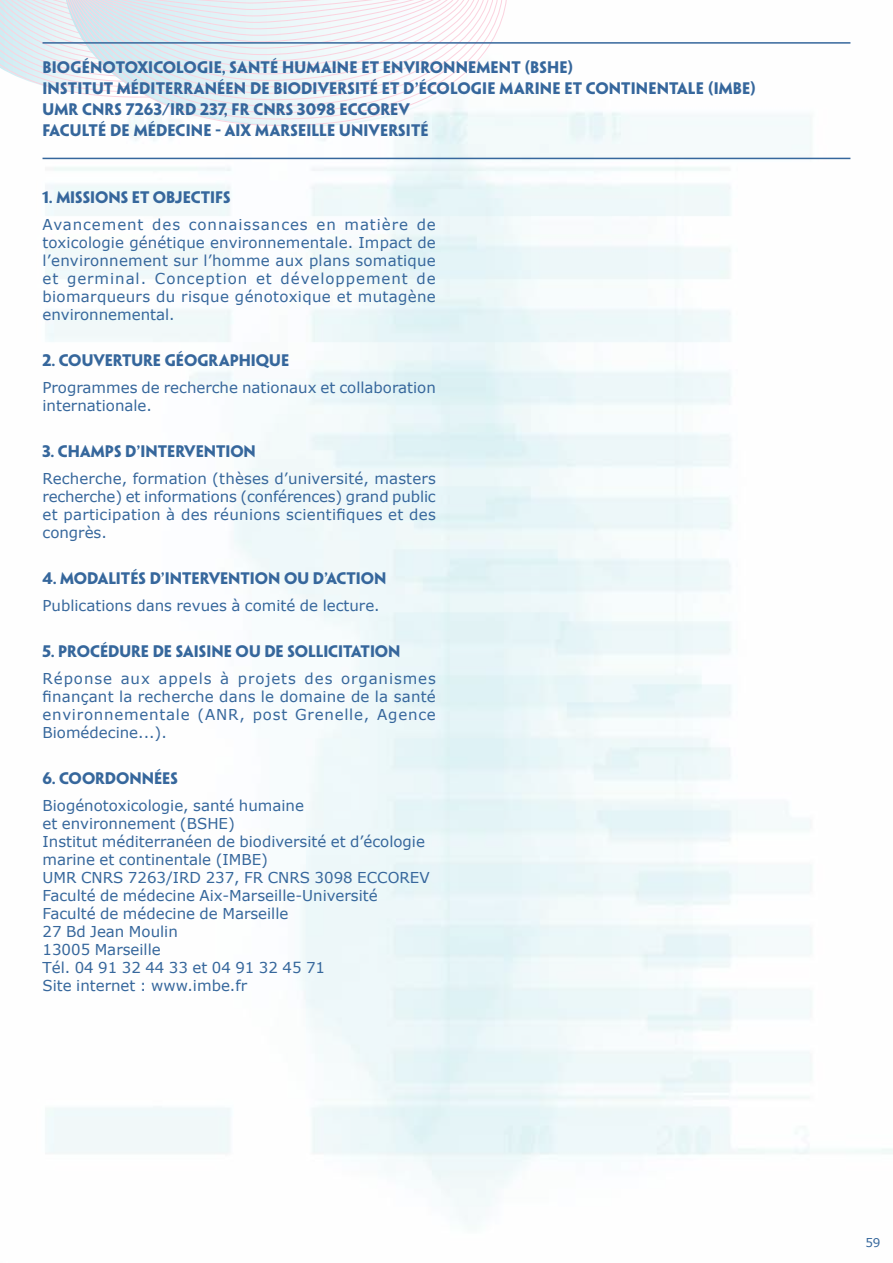
<style>
.page{position:relative;width:893px;height:1263px;background:#fff}
.page>*{position:absolute;margin:0;border:0;box-sizing:border-box;transform-origin:0 0}
.t1{font:15px/18px "Verdana";color:#36679c;text-align:justify}
.t2{font:700 15px/21px "Penumbra Sans Std";letter-spacing:.01em;color:#36679c}
.t3{font:12px "Verdana";color:#36679c}
</style>
<div class="page">
<svg style="left:0;top:0;width:64px;height:91px;background:#e4ecf2"></svg>
<svg style="left:126px;top:127px;width:380px;height:8px"></svg>
<svg style="left:65px;top:0;width:442px;height:127px"></svg>
<hr style="left:43px;top:42px;width:807px;height:2px;background:#36679c">
<hr style="left:43px;top:158px;width:807px;height:1px;background:#36679c">
<p class="t2" style="left:43px;top:57px;width:715px">BIOGÉNOTOXICOLOGIE, SANTÉ HUMAINE ET ENVIRONNEMENT (BSHE)<br>INSTITUT MÉDITERRANÉEN DE BIODIVERSITÉ ET D’ÉCOLOGIE MARINE ET CONTINENTALE (IMBE)<br>UMR CNRS 7263/IRD 237, FR CNRS 3098 ECCOREV<br>FACULTÉ DE MÉDECINE - AIX MARSEILLE UNIVERSITÉ</p>
<p class="t2" style="left:43px;top:187px;width:190px">1. MISSIONS ET OBJECTIFS</p>
<p class="t1" style="left:43px;top:215px;width:395px">Avancement des connaissances en matière de toxicologie génétique environnementale. Impact de l’environnement sur l’homme aux plans somatique et germinal. Conception et développement de biomarqueurs du risque génotoxique et mutagène environnemental.</p>
<p class="t2" style="left:43px;top:350px;width:248px">2. COUVERTURE GÉOGRAPHIQUE</p>
<p class="t1" style="left:43px;top:378px;width:395px">Programmes de recherche nationaux et collaboration internationale.</p>
<p class="t2" style="left:43px;top:441px;width:215px">3. CHAMPS D’INTERVENTION</p>
<p class="t1" style="left:43px;top:469px;width:395px">Recherche, formation (thèses d’université, masters recherche) et informations (conférences) grand public et participation à des réunions scientifiques et des congrès.</p>
<p class="t2" style="left:43px;top:568px;width:345px">4. MODALITÉS D’INTERVENTION OU D’ACTION</p>
<p class="t1" style="left:43px;top:596px;width:339px">Publications dans revues à comité de lecture.</p>
<p class="t2" style="left:43px;top:641px;width:359px">5. PROCÉDURE DE SAISINE OU DE SOLLICITATION</p>
<p class="t1" style="left:43px;top:669px;width:395px">Réponse aux appels à projets des organismes finançant la recherche dans le domaine de la santé environnementale (ANR, post Grenelle, Agence Biomédecine...).</p>
<p class="t2" style="left:43px;top:768px;width:137px">6. COORDONNÉES</p>
<p class="t1" style="left:43px;top:796px;width:389px;text-align:left">Biogénotoxicologie, santé humaine<br>et environnement (BSHE)<br>Institut méditerranéen de biodiversité et d’écologie marine et continentale (IMBE)<br>UMR CNRS 7263/IRD 237, FR CNRS 3098 ECCOREV Faculté de médecine Aix-Marseille-Université Faculté de médecine de Marseille<br>27 Bd Jean Moulin<br>13005 Marseille<br>Tél. 04 91 32 44 33 et 04 91 32 45 71<br>Site internet : www.imbe.fr</p>
<p class="t3" style="left:865px;top:1234px;width:17px">59</p>
</div>
